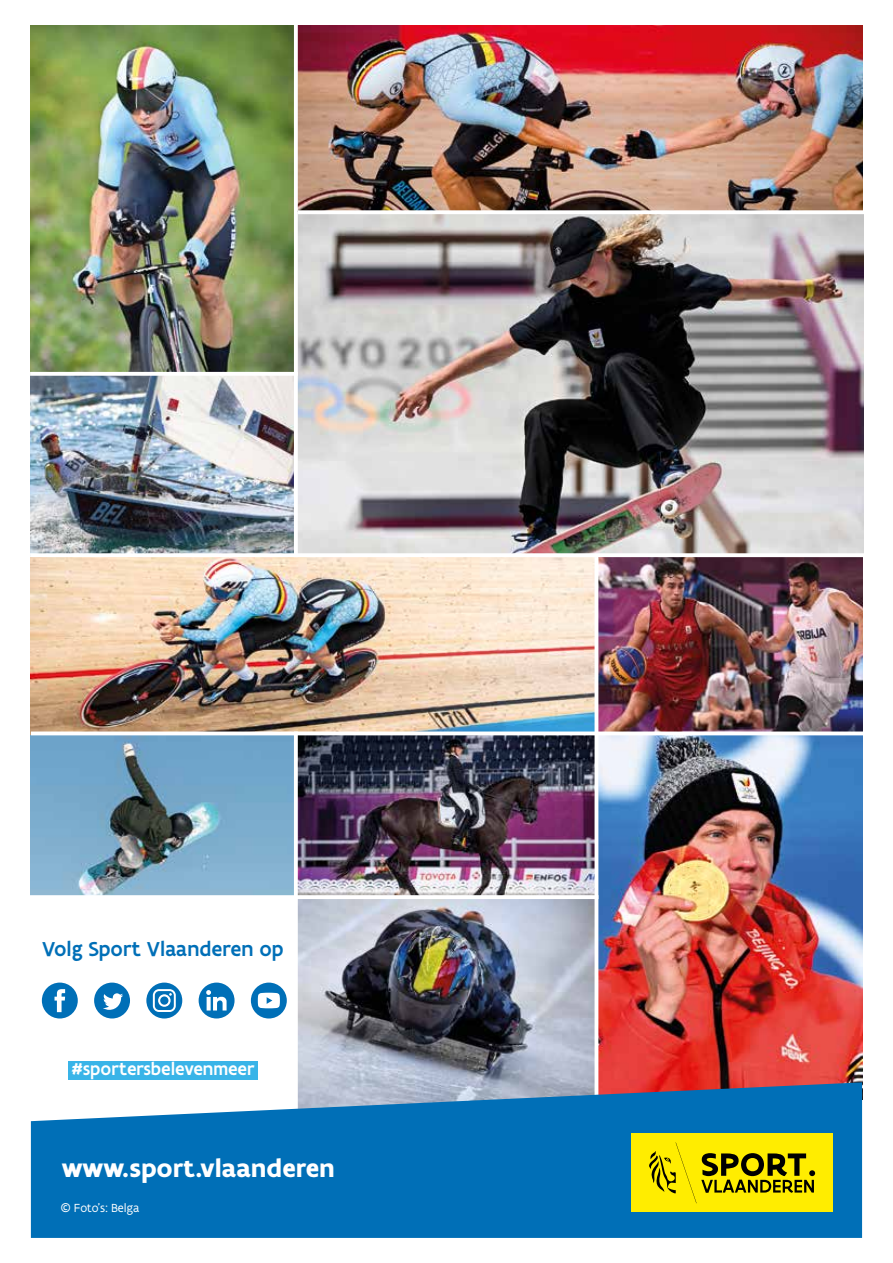
<style>
.page{position:relative;width:893px;height:1263px;background:#fff}
.page>*{position:absolute;margin:0;border:0;box-sizing:border-box;transform-origin:0 0}
.t1{font:700 26.55px "Flanders Art Sans";color:#fff}
.t2{font:500 21.6px "Flanders Art Sans";color:#006fb7}
.t3{font:500 18.9px "Flanders Art Sans";color:#fff}
.t4{font:12.6px "Flanders Art Sans";color:#fff}
</style>
<div class="page">
<img style="left:30px;top:26px;width:264px;height:527px">
<img style="left:298px;top:26px;width:566px;height:527px">
<img style="left:598px;top:557px;width:265px;height:174px">
<img style="left:30px;top:557px;width:565px;height:338px">
<img style="left:298px;top:899px;width:297px;height:183px">
<img style="left:598px;top:735px;width:264px;height:347px">
<hr style="left:30px;top:372px;width:268px;height:4px;background:#fff">
<svg style="left:31px;top:731px;width:832px;height:4px"></svg>
<svg style="left:30px;top:895px;width:565px;height:1px"></svg>
<hr style="left:595px;top:557px;width:3px;height:543px;background:#fff">
<svg style="left:298px;top:210px;width:566px;height:4px"></svg>
<hr style="left:294px;top:731px;width:4px;height:380px;background:#fff">
<svg style="left:42px;top:982px;width:36px;height:36px"></svg>
<svg style="left:94px;top:982px;width:36px;height:36px"></svg>
<div style="left:68px;top:1061px;width:189px;height:18px;background:#39b4e8"></div>
<div style="left:146px;top:982px;width:36px;height:36px;background:#006fb7;border-radius:50%"></div>
<svg style="left:153px;top:989px;width:23px;height:23px"></svg>
<div style="left:199px;top:982px;width:36px;height:36px;background:#006fb7;border-radius:50%"></div>
<svg style="left:206px;top:990px;width:21px;height:20px"></svg>
<div style="left:251px;top:982px;width:36px;height:36px;background:#006fb7;border-radius:50%"></div>
<svg style="left:258px;top:993px;width:22px;height:15px"></svg>
<svg style="left:31px;top:1082px;width:831px;height:156px;fill:#006fb7"></svg>
<div style="left:631px;top:1133px;width:202px;height:78px;background:#ffed00"></div>
<svg style="left:649px;top:1142px;width:166px;height:61px"></svg>
<p class="t2" style="left:42px;top:935px;width:243px">Volg Sport Vlaanderen op</p>
<p class="t3" style="left:71px;top:1057px;width:185px">#sportersbelevenmeer</p>
<p class="t1" style="left:62px;top:1152px;width:275px">www.sport.vlaanderen</p>
<p class="t4" style="left:61px;top:1200px;width:80px">© Foto’s: Belga</p>
</div>
